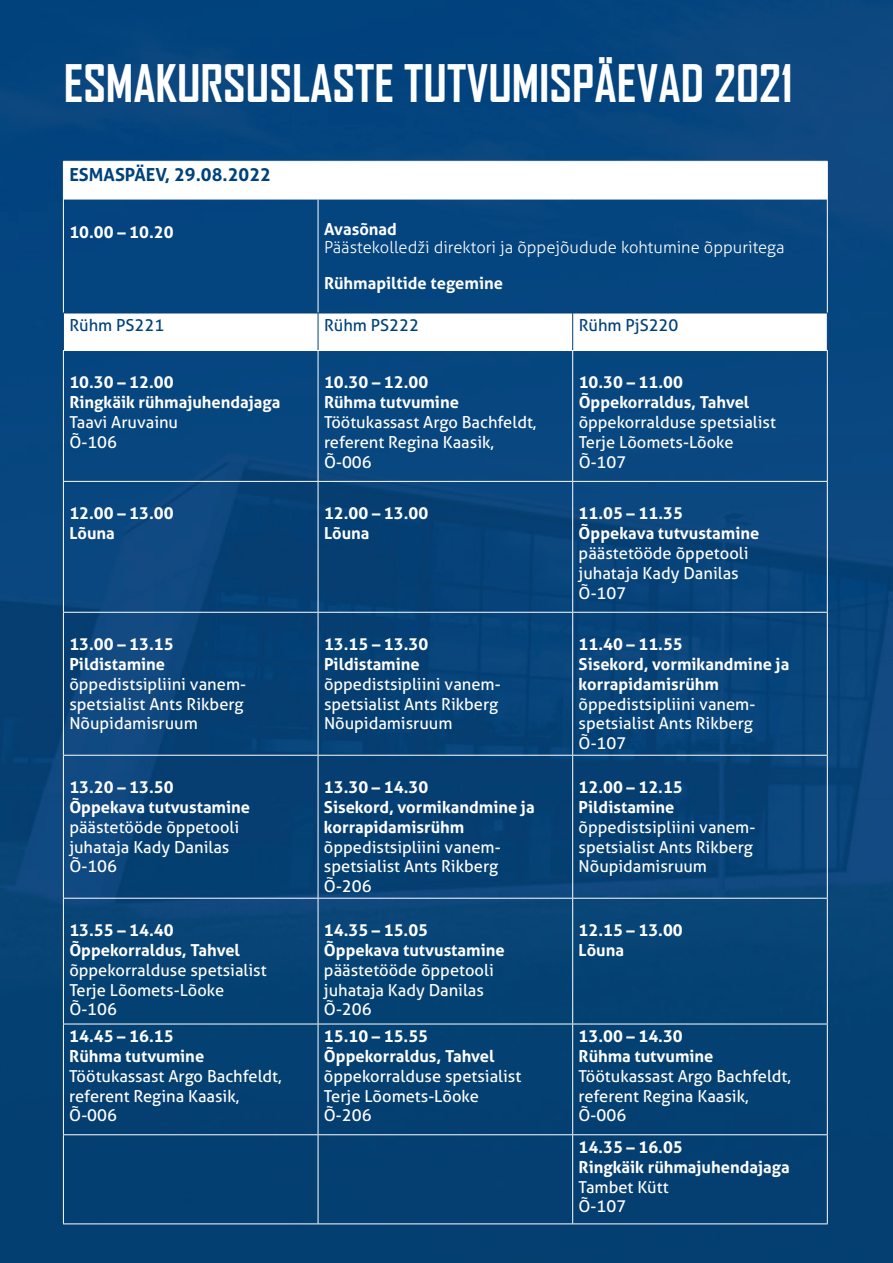
<style>
.page{position:relative;width:893px;height:1263px;background:#fff}
.page>*{position:absolute;margin:0;border:0;box-sizing:border-box;transform-origin:0 0}
.t1{font:700 49.5px "Agency FB";color:#fff}
.t2{font:700 18px "Aller";color:#01427c}
.t3{font:16.5px/19.8px "Aller";color:#fff}
.t4{font:700 16.5px/19.8px "Aller";color:#fff}
.t5{font:300 16.5px "Aller";color:#fff}
.t6{font:16.5px "Aller";color:#01427c}
</style>
<div class="page">
<img style="left:0;top:0;width:893px;height:1263px">
<svg style="left:64px;top:162px;width:763px;height:188px;fill:#06467f"></svg>
<hr style="left:64px;top:198px;width:254px;height:2px;background:#fff">
<hr style="left:318px;top:198px;width:255px;height:2px;background:#fff">
<hr style="left:573px;top:198px;width:254px;height:2px;background:#fff">
<hr style="left:63px;top:161px;width:255px;height:1px;background:#fff">
<hr style="left:63px;top:161px;width:1px;height:38px;background:#fff">
<hr style="left:318px;top:161px;width:255px;height:1px;background:#fff">
<hr style="left:573px;top:161px;width:254px;height:1px;background:#fff">
<hr style="left:827px;top:161px;width:1px;height:38px;background:#fff">
<hr style="left:63px;top:199px;width:1px;height:114px;background:#fff">
<hr style="left:318px;top:200px;width:1px;height:113px;background:#fff">
<hr style="left:827px;top:199px;width:1px;height:114px;background:#fff">
<hr style="left:63px;top:313px;width:255px;height:1px;background:#01427c">
<hr style="left:63px;top:313px;width:1px;height:37px;background:#01427c">
<hr style="left:318px;top:313px;width:255px;height:1px;background:#01427c">
<hr style="left:318px;top:313px;width:1px;height:37px;background:#01427c">
<hr style="left:573px;top:313px;width:254px;height:1px;background:#01427c">
<hr style="left:572px;top:313px;width:1px;height:37px;background:#01427c">
<hr style="left:827px;top:313px;width:1px;height:37px;background:#01427c">
<hr style="left:63px;top:350px;width:255px;height:1px;background:#fff">
<hr style="left:63px;top:351px;width:1px;height:130px;background:#fff">
<hr style="left:318px;top:350px;width:255px;height:1px;background:#fff">
<hr style="left:318px;top:351px;width:1px;height:130px;background:#fff">
<hr style="left:573px;top:350px;width:255px;height:1px;background:#fff">
<hr style="left:572px;top:351px;width:1px;height:130px;background:#fff">
<hr style="left:827px;top:351px;width:1px;height:130px;background:#fff">
<hr style="left:63px;top:481px;width:255px;height:1px;background:#fff">
<hr style="left:63px;top:482px;width:1px;height:130px;background:#fff">
<hr style="left:318px;top:481px;width:255px;height:1px;background:#fff">
<hr style="left:318px;top:482px;width:1px;height:130px;background:#fff">
<hr style="left:573px;top:481px;width:255px;height:1px;background:#fff">
<hr style="left:572px;top:482px;width:1px;height:130px;background:#fff">
<hr style="left:827px;top:482px;width:1px;height:130px;background:#fff">
<hr style="left:63px;top:612px;width:255px;height:1px;background:#fff">
<hr style="left:63px;top:613px;width:1px;height:142px;background:#fff">
<hr style="left:318px;top:612px;width:255px;height:1px;background:#fff">
<hr style="left:318px;top:613px;width:1px;height:142px;background:#fff">
<hr style="left:573px;top:612px;width:255px;height:1px;background:#fff">
<hr style="left:572px;top:613px;width:1px;height:142px;background:#fff">
<hr style="left:827px;top:613px;width:1px;height:142px;background:#fff">
<hr style="left:63px;top:755px;width:255px;height:1px;background:#fff">
<hr style="left:63px;top:756px;width:1px;height:142px;background:#fff">
<hr style="left:318px;top:755px;width:255px;height:1px;background:#fff">
<hr style="left:318px;top:756px;width:1px;height:142px;background:#fff">
<hr style="left:573px;top:755px;width:255px;height:1px;background:#fff">
<hr style="left:572px;top:756px;width:1px;height:142px;background:#fff">
<hr style="left:827px;top:756px;width:1px;height:142px;background:#fff">
<hr style="left:63px;top:898px;width:255px;height:1px;background:#fff">
<hr style="left:63px;top:898px;width:1px;height:126px;background:#fff">
<hr style="left:318px;top:898px;width:255px;height:1px;background:#fff">
<hr style="left:318px;top:898px;width:1px;height:126px;background:#fff">
<hr style="left:573px;top:898px;width:255px;height:1px;background:#fff">
<hr style="left:572px;top:898px;width:1px;height:126px;background:#fff">
<hr style="left:827px;top:898px;width:1px;height:126px;background:#fff">
<hr style="left:63px;top:1024px;width:255px;height:1px;background:#fff">
<hr style="left:63px;top:1024px;width:1px;height:110px;background:#fff">
<hr style="left:318px;top:1024px;width:255px;height:1px;background:#fff">
<hr style="left:318px;top:1024px;width:1px;height:110px;background:#fff">
<hr style="left:573px;top:1024px;width:255px;height:1px;background:#fff">
<hr style="left:572px;top:1024px;width:1px;height:110px;background:#fff">
<hr style="left:827px;top:1024px;width:1px;height:110px;background:#fff">
<hr style="left:63px;top:1134px;width:255px;height:1px;background:#fff">
<hr style="left:63px;top:1135px;width:1px;height:88px;background:#fff">
<hr style="left:318px;top:1134px;width:255px;height:1px;background:#fff">
<hr style="left:318px;top:1135px;width:1px;height:88px;background:#fff">
<hr style="left:573px;top:1134px;width:255px;height:1px;background:#fff">
<hr style="left:572px;top:1135px;width:1px;height:88px;background:#fff">
<hr style="left:827px;top:1135px;width:1px;height:88px;background:#fff">
<hr style="left:63px;top:1223px;width:255px;height:1px;background:#fff">
<hr style="left:318px;top:1223px;width:255px;height:1px;background:#fff">
<hr style="left:573px;top:1223px;width:255px;height:1px;background:#fff">
<h1 class="t1" style="left:64px;top:52px;width:730px">ESMAKURSUSLASTE TUTVUMISPÄEVAD 2021</h1>
<p class="t2" style="left:69px;top:163px;width:203px">ESMASPÄEV, 29.08.2022</p>
<p class="t4" style="left:69px;top:222px;width:106px">10.00 – 10.20</p>
<p class="t4" style="left:324px;top:219px;width:74px">Avasõnad</p>
<p class="t5" style="left:324px;top:237px;width:462px">Päästekolledži direktori ja õppejõudude kohtumine õppuritega</p>
<p class="t4" style="left:324px;top:273px;width:181px">Rühmapiltide tegemine</p>
<p class="t6" style="left:69px;top:315px;width:96px">Rühm PS221</p>
<p class="t6" style="left:324px;top:315px;width:96px">Rühm PS222</p>
<p class="t6" style="left:579px;top:315px;width:101px">Rühm PjS220</p>
<p class="t4" style="left:69px;top:373px;width:213px">10.30 – 12.00<br>Ringkäik rühmajuhendajaga</p>
<p class="t3" style="left:69px;top:412px;width:110px">Taavi Aruvainu<br>Õ-106</p>
<p class="t4" style="left:324px;top:373px;width:136px">10.30 – 12.00<br>Rühma tutvumine</p>
<p class="t3" style="left:324px;top:412px;width:214px">Töötukassast Argo Bachfeldt, referent Regina Kaasik,<br>Õ-006</p>
<p class="t4" style="left:579px;top:373px;width:172px">10.30 – 11.00<br>Õppekorraldus, Tahvel</p>
<p class="t3" style="left:579px;top:412px;width:199px">õppekorralduse spetsialist<br>Terje Lõomets-Lõoke<br>Õ-107</p>
<p class="t4" style="left:69px;top:503px;width:106px">12.00 – 13.00<br>Lõuna</p>
<p class="t4" style="left:324px;top:503px;width:106px">12.00 – 13.00<br>Lõuna</p>
<p class="t4" style="left:579px;top:503px;width:182px">11.05 – 11.35<br>Õppekava tutvustamine</p>
<p class="t3" style="left:579px;top:543px;width:171px">päästetööde õppetooli juhataja Kady Danilas<br>Õ-107</p>
<p class="t4" style="left:69px;top:634px;width:106px">13.00 – 13.15<br>Pildistamine</p>
<p class="t3" style="left:69px;top:674px;width:178px">õppedistsipliini vanem&shy;spetsialist Ants Rikberg<br>Nõupidamisruum</p>
<p class="t4" style="left:579px;top:634px;width:212px">11.40 – 11.55<br>Sisekord, vormikandmine ja korrapidamisrühm</p>
<p class="t3" style="left:579px;top:694px;width:178px">õppedistsipliini vanem&shy;spetsialist Ants Rikberg<br>Õ-107</p>
<p class="t4" style="left:324px;top:634px;width:106px">13.15 – 13.30<br>Pildistamine</p>
<p class="t3" style="left:324px;top:674px;width:178px">õppedistsipliini vanem&shy;spetsialist Ants Rikberg<br>Nõupidamisruum</p>
<p class="t4" style="left:69px;top:777px;width:182px">13.20 – 13.50<br>Õppekava tutvustamine</p>
<p class="t3" style="left:69px;top:817px;width:171px">päästetööde õppetooli juhataja Kady Danilas<br>Õ-106</p>
<p class="t4" style="left:69px;top:920px;width:172px">13.55 – 14.40<br>Õppekorraldus, Tahvel</p>
<p class="t3" style="left:69px;top:960px;width:199px">õppekorralduse spetsialist<br>Terje Lõomets-Lõoke<br>Õ-106</p>
<p class="t4" style="left:69px;top:1026px;width:136px">14.45 – 16.15<br>Rühma tutvumine</p>
<p class="t3" style="left:69px;top:1066px;width:214px">Töötukassast Argo Bachfeldt, referent Regina Kaasik,<br>Õ-006</p>
<p class="t4" style="left:324px;top:777px;width:212px">13.30 – 14.30<br>Sisekord, vormikandmine ja korrapidamisrühm</p>
<p class="t3" style="left:324px;top:837px;width:178px">õppedistsipliini vanem&shy;spetsialist Ants Rikberg<br>Õ-206</p>
<p class="t4" style="left:324px;top:920px;width:182px">14.35 – 15.05<br>Õppekava tutvustamine</p>
<p class="t3" style="left:324px;top:960px;width:171px">päästetööde õppetooli juhataja Kady Danilas<br>Õ-206</p>
<p class="t4" style="left:324px;top:1026px;width:172px">15.10 – 15.55<br>Õppekorraldus, Tahvel</p>
<p class="t3" style="left:324px;top:1066px;width:199px">õppekorralduse spetsialist<br>Terje Lõomets-Lõoke<br>Õ-206</p>
<p class="t4" style="left:579px;top:777px;width:106px">12.00 – 12.15<br>Pildistamine</p>
<p class="t3" style="left:579px;top:817px;width:178px">õppedistsipliini vanem&shy;spetsialist Ants Rikberg<br>Nõupidamisruum</p>
<p class="t4" style="left:579px;top:920px;width:106px">12.15 – 13.00<br>Lõuna</p>
<p class="t4" style="left:579px;top:1026px;width:136px">13.00 – 14.30<br>Rühma tutvumine</p>
<p class="t3" style="left:579px;top:1066px;width:214px">Töötukassast Argo Bachfeldt, referent Regina Kaasik,<br>Õ-006</p>
<p class="t4" style="left:579px;top:1137px;width:213px">14.35 – 16.05<br>Ringkäik rühmajuhendajaga</p>
<p class="t3" style="left:579px;top:1177px;width:91px">Tambet Kütt<br>Õ-107</p>
</div>
